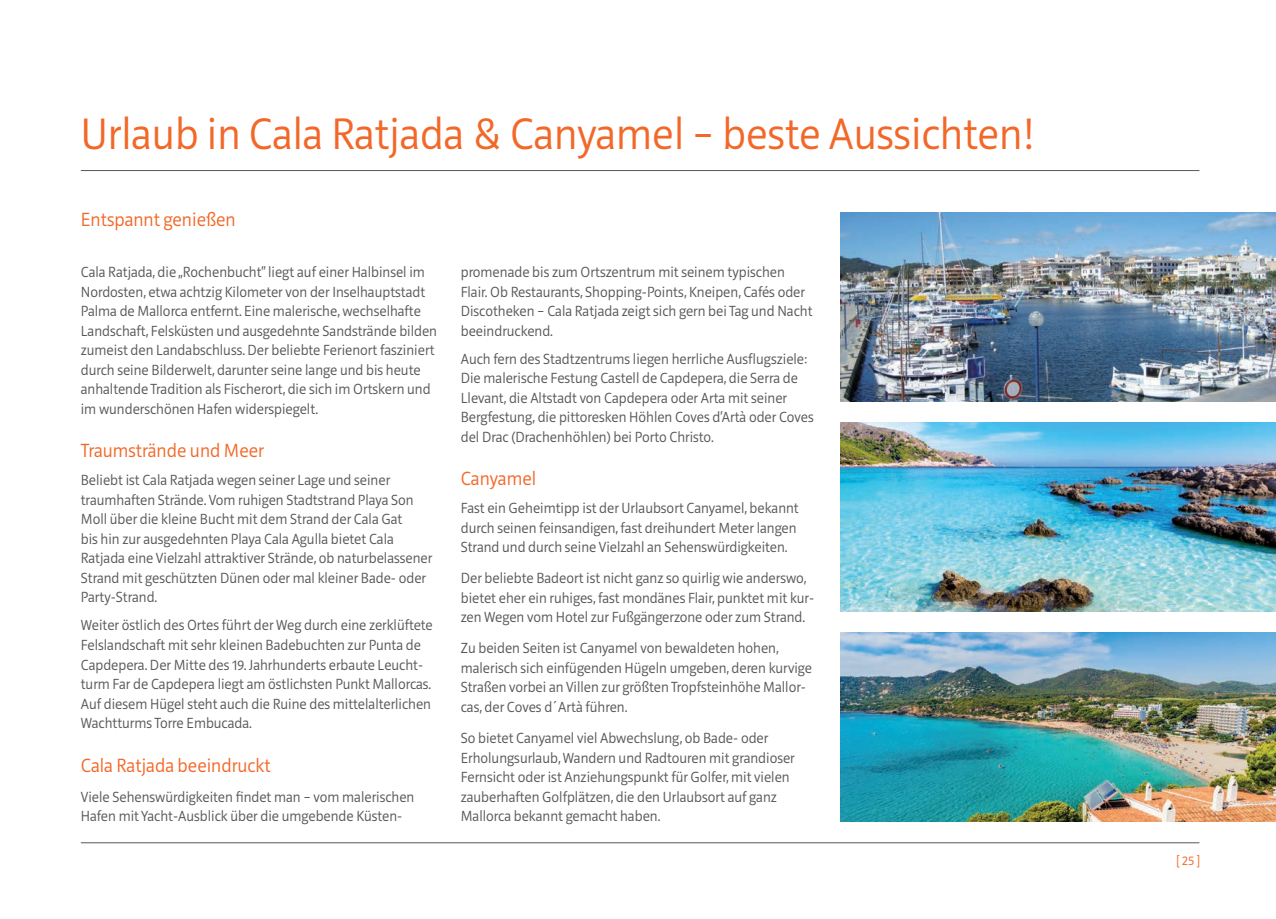
<style>
.page{position:relative;width:1276px;height:919px;background:#fff}
.page>*{position:absolute;margin:0;border:0;box-sizing:border-box;transform-origin:0 0}
.t1{font:300 45px "Riga";color:#f26828}
.t2{font:300 19.5px "Riga";color:#f26828}
.t3{font:300 15px/19.5px "Riga";color:#57585a}
.t4{font:300 13.5px "Riga";color:#f26828}
</style>
<div class="page">
<hr style="left:81px;top:842px;width:1118px;height:1px;background:#57585a">
<hr style="left:81px;top:170px;width:1118px;height:1px;background:#57585a">
<img style="left:840px;top:422px;width:436px;height:189px">
<img style="left:840px;top:632px;width:436px;height:189px">
<img style="left:840px;top:213px;width:436px;height:188px">
<h1 class="t1" style="left:81px;top:110px;width:956px">Urlaub in Cala Ratjada &amp; Canyamel – beste Aussichten!</h1>
<h2 class="t2" style="left:81px;top:209px;width:156px">Entspannt genießen</h2>
<p class="t3" style="left:81px;top:263px;width:358px">Cala Ratjada, die „Rochenbucht“ liegt auf einer Halbinsel im Nordosten, etwa achtzig Kilometer von der Inselhauptstadt Palma de Mallorca entfernt. Eine malerische, wechselhafte Landschaft, Felsküsten und ausgedehnte Sandstrände bilden zumeist den Landabschluss. Der beliebte Ferienort fasziniert durch seine Bilderwelt, darunter seine lange und bis heute anhaltende Tradition als Fischerort, die sich im Ortskern und im wunderschönen Hafen widerspiegelt.</p>
<h2 class="t2" style="left:81px;top:440px;width:185px">Traumstrände und Meer</h2>
<p class="t3" style="left:81px;top:471px;width:353px">Beliebt ist Cala Ratjada wegen seiner Lage und seiner traumhaften Strände. Vom ruhigen Stadtstrand Playa Son Moll über die kleine Bucht mit dem Strand der Cala Gat<br>bis hin zur ausgedehnten Playa Cala Agulla bietet Cala Ratjada eine Vielzahl attraktiver Strände, ob naturbelassener Strand mit geschützten Dünen oder mal kleiner Bade- oder Party-Strand.</p>
<p class="t3" style="left:81px;top:616px;width:353px">Weiter östlich des Ortes führt der Weg durch eine zerklüftete Felslandschaft mit sehr kleinen Badebuchten zur Punta de Capdepera. Der Mitte des 19. Jahrhunderts erbaute Leucht&shy;turm Far de Capdepera liegt am östlichsten Punkt Mallorcas.<br>Auf diesem Hügel steht auch die Ruine des mittelalterlichen Wachtturms Torre Embucada.</p>
<h2 class="t2" style="left:81px;top:754px;width:191px">Cala Ratjada beeindruckt</h2>
<p class="t3" style="left:81px;top:787px;width:335px">Viele Sehenswürdigkeiten findet man – vom malerischen<br>Hafen mit Yacht-Ausblick über die umgebende Küsten-</p>
<p class="t3" style="left:461px;top:263px;width:353px">promenade bis zum Ortszentrum mit seinem typischen Flair. Ob Restaurants, Shopping-Points, Kneipen, Cafés oder Discotheken – Cala Ratjada zeigt sich gern bei Tag und Nacht beeindruckend.</p>
<p class="t3" style="left:461px;top:349px;width:354px">Auch fern des Stadtzentrums liegen herrliche Ausflugsziele:<br>Die malerische Festung Castell de Capdepera, die Serra de Llevant, die Altstadt von Capdepera oder Arta mit seiner Bergfestung, die pittoresken Höhlen Coves d‘Artà oder Coves del Drac (Drachenhöhlen) bei Porto Christo.</p>
<h2 class="t2" style="left:461px;top:468px;width:77px">Canyamel</h2>
<p class="t3" style="left:461px;top:499px;width:339px">Fast ein Geheimtipp ist der Urlaubsort Canyamel, bekannt durch seinen feinsandigen, fast dreihundert Meter langen<br>Strand und durch seine Vielzahl an Sehenswürdigkeiten.</p>
<p class="t3" style="left:461px;top:569px;width:355px">Der beliebte Badeort ist nicht ganz so quirlig wie anderswo, bietet eher ein ruhiges, fast mondänes Flair, punktet mit kur&shy;zen Wegen vom Hotel zur Fußgängerzone oder zum Strand.</p>
<p class="t3" style="left:461px;top:639px;width:353px">Zu beiden Seiten ist Canyamel von bewaldeten hohen, malerisch sich einfügenden Hügeln umgeben, deren kurvige Straßen vorbei an Villen zur größten Tropfsteinhöhe Mallor&shy;cas, der Coves d´Artà führen.</p>
<p class="t3" style="left:461px;top:728px;width:335px">So bietet Canyamel viel Abwechslung, ob Bade- oder Erholungsurlaub, Wandern und Radtouren mit grandioser Fernsicht oder ist Anziehungspunkt für Golfer, mit vielen zauberhaften Golfplätzen, die den Urlaubsort auf ganz Mallorca bekannt gemacht haben.</p>
<p class="t4" style="left:1176px;top:853px;width:26px">[ 25 ]</p>
</div>
